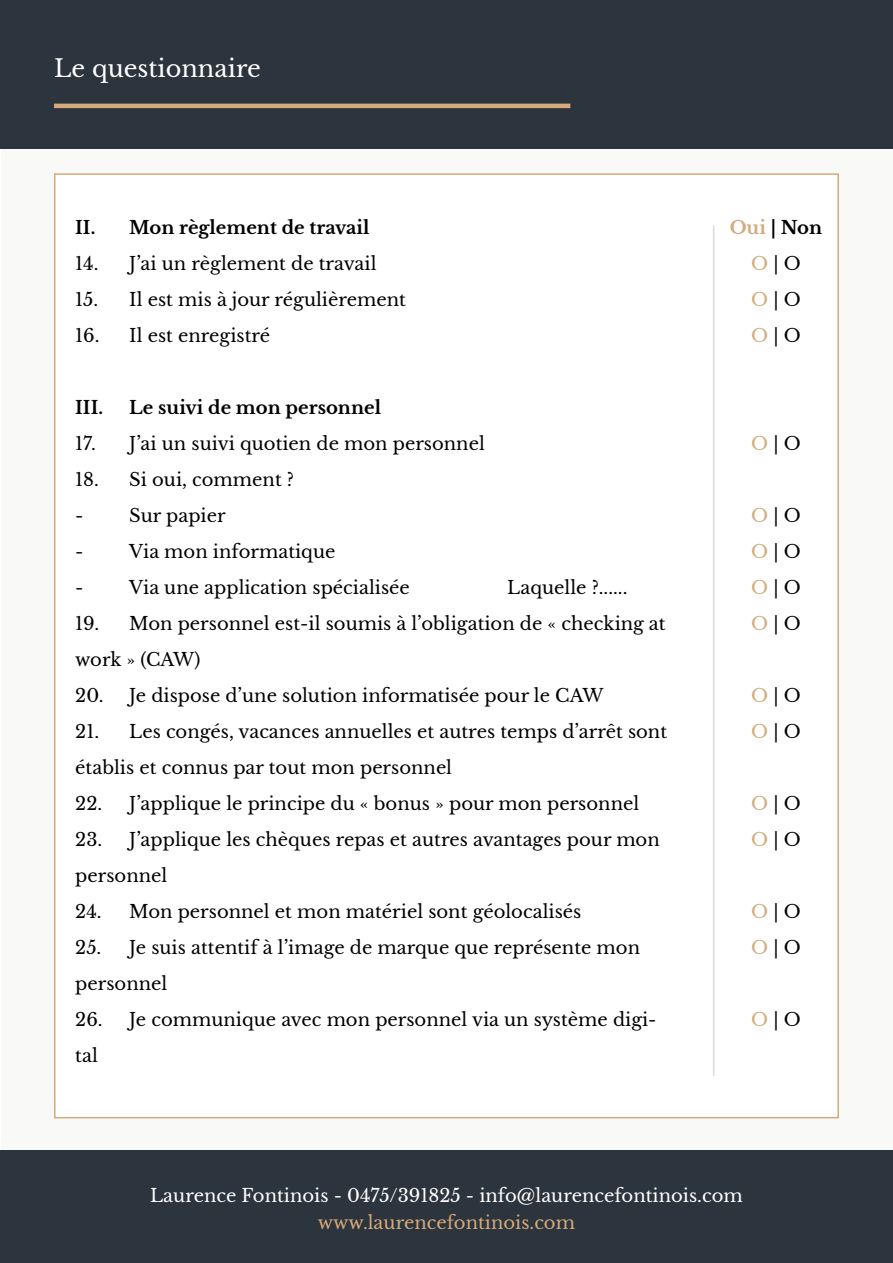
<style>
.page{position:relative;width:893px;height:1263px;background:#fff}
.page>*{position:absolute;margin:0;border:0;box-sizing:border-box;transform-origin:0 0}
.t1{font:24px "Libre Baskerville";color:#fff}
.t2{font:18px/36px "Libre Baskerville";color:#000}
.t3{font:18px "Libre Baskerville";color:#fff}
.t4{font:700 18px "Libre Baskerville";color:#000}
.t5{font:18px "Libre Baskerville";color:#d5a97b}
.s1{font-weight:700;color:#d5a97b}
.s2{font-weight:700}
.s3{color:#d5a97b}
</style>
<div class="page">
<div style="left:2px;top:0;width:891px;height:1263px;background:#f9f9f8"></div>
<div style="left:0;top:1150px;width:893px;height:113px;background:#2c343d"></div>
<div style="left:54px;top:173px;width:785px;height:945px;background:#fff;border:2px solid #d5a97b"></div>
<div style="left:0;top:0;width:893px;height:149px;background:#2c343d"></div>
<hr style="left:54px;top:104px;width:516px;height:4px;background:#d5a97b">
<hr style="left:713px;top:225px;width:1px;height:851px;background:#dadada">
<h1 class="t1" style="left:54px;top:54px;width:208px">Le questionnaire</h1>
<p class="t4" style="left:75px;top:217px;width:296px">II. Mon règlement de travail</p>
<p class="t2" style="left:75px;top:246px;width:303px">14. J’ai un règlement de travail</p>
<p class="t2" style="left:75px;top:282px;width:332px">15. Il est mis à jour régulièrement</p>
<p class="t2" style="left:75px;top:318px;width:196px">16. Il est enregistré</p>
<p class="t4" style="left:75px;top:397px;width:29px">III.</p>
<p class="t4" style="left:129px;top:397px;width:253px">Le suivi de mon personnel</p>
<p class="t2" style="left:75px;top:426px;width:411px">17. J’ai un suivi quotien de mon personnel</p>
<p class="t2" style="left:75px;top:462px;width:220px">18. Si oui, comment ? -</p>
<p class="t2" style="left:129px;top:498px;width:98px">Sur papier</p>
<p class="t2" style="left:75px;top:534px;width:10px">-</p>
<p class="t2" style="left:129px;top:534px;width:208px">Via mon informatique</p>
<p class="t2" style="left:75px;top:570px;width:10px">-</p>
<p class="t2" style="left:129px;top:570px;width:282px">Via une application spécialisée</p>
<p class="t2" style="left:507px;top:570px;width:122px">Laquelle ?......</p>
<p class="t2" style="left:75px;top:606px;width:592px">19. Mon personnel est-il soumis à l’obligation de « checking at work » (CAW)</p>
<p class="t2" style="left:75px;top:678px;width:530px">20. Je dispose d’une solution informatisée pour le CAW</p>
<p class="t2" style="left:75px;top:714px;width:593px">21. Les congés, vacances annuelles et autres temps d’arrêt sont établis et connus par tout mon personnel</p>
<p class="t2" style="left:75px;top:786px;width:565px">22. J’applique le principe du « bonus » pour mon personnel</p>
<p class="t2" style="left:75px;top:822px;width:586px">23. J’applique les chèques repas et autres avantages pour mon personnel</p>
<p class="t2" style="left:75px;top:894px;width:508px">24. Mon personnel et mon matériel sont géolocalisés</p>
<p class="t2" style="left:75px;top:930px;width:566px">25. Je suis attentif à l’image de marque que représente mon personnel</p>
<p class="t2" style="left:75px;top:1002px;width:583px">26. Je communique avec mon personnel via un système digi&shy;tal</p>
<p class="t2" style="left:730px;top:210px;width:94px;text-align:center"><span class="s1">Oui</span> <span class="s2">| Non<br></span><span class="s3">O</span> | O<br><span class="s3">O</span> | O<br><span class="s3">O</span> | O</p>
<p class="t2" style="left:751px;top:426px;width:51px"><span class="s3">O</span> | O</p>
<p class="t2" style="left:751px;top:498px;width:51px;text-align:justify"><span class="s3">O</span> | O <span class="s3">O</span> | O <span class="s3">O</span> | O <span class="s3">O</span> | O</p>
<p class="t2" style="left:751px;top:678px;width:51px"><span class="s3">O</span> | O<br><span class="s3">O</span> | O</p>
<p class="t2" style="left:751px;top:786px;width:51px"><span class="s3">O</span> | O<br><span class="s3">O</span> | O</p>
<p class="t2" style="left:751px;top:894px;width:51px"><span class="s3">O</span> | O<br><span class="s3">O</span> | O</p>
<p class="t2" style="left:751px;top:1002px;width:51px"><span class="s3">O</span> | O</p>
<p class="t3" style="left:150px;top:1184px;width:594px">Laurence Fontinois - 0475/391825 - info@laurencefontinois.com</p>
<p class="t5" style="left:318px;top:1211px;width:259px">www.laurencefontinois.com</p>
</div>
